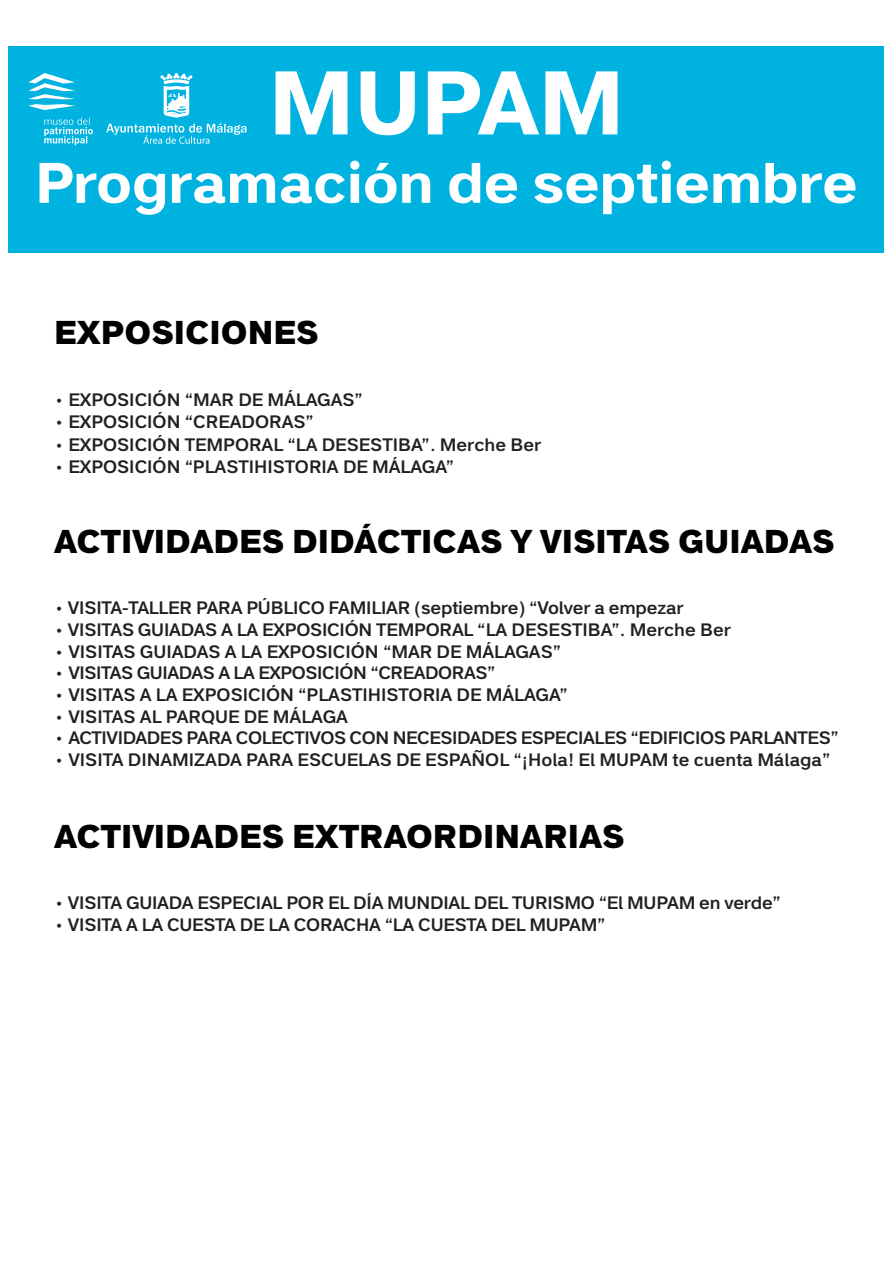
<style>
.page{position:relative;width:893px;height:1263px;background:#fff}
.page>*{position:absolute;margin:0;border:0;box-sizing:border-box;transform-origin:0 0}
.t1{font:700 90px "Studio Sans";color:#fff}
.t2{font:700 57px "Studio Sans";color:#fff}
.t3{font:800 33px "Studio Sans";color:#000001}
.t4{font:500 18px "Studio Sans";letter-spacing:-.01em;color:#231f20}
</style>
<div class="page">
<div style="left:9px;top:47px;width:875px;height:206px;background:#00b2e0"></div>
<svg style="left:28px;top:73px;width:65px;height:72px"></svg>
<svg style="left:106px;top:73px;width:141px;height:71px"></svg>
<h1 class="t1" style="left:269px;top:50px;width:357px">MUPAM</h1>
<h2 class="t2" style="left:35px;top:149px;width:824px">Programación de septiembre</h2>
<h3 class="t3" style="left:54px;top:313px;width:266px">EXPOSICIONES</h3>
<p class="t4" style="left:54px;top:389px;width:310px">• EXPOSICIÓN “MAR DE MÁLAGAS”</p>
<p class="t4" style="left:54px;top:412px;width:261px">• EXPOSICIÓN “CREADORAS”</p>
<p class="t4" style="left:54px;top:434px;width:489px">• EXPOSICIÓN TEMPORAL “LA DESESTIBA”. Merche Ber</p>
<p class="t4" style="left:54px;top:457px;width:402px">• EXPOSICIÓN “PLASTIHISTORIA DE MÁLAGA”</p>
<h3 class="t3" style="left:54px;top:521px;width:782px">ACTIVIDADES DIDÁCTICAS Y VISITAS GUIADAS</h3>
<p class="t4" style="left:54px;top:597px;width:631px">• VISITA-TALLER PARA PÚBLICO FAMILIAR (septiembre) “Volver a empezar</p>
<p class="t4" style="left:54px;top:620px;width:678px">• VISITAS GUIADAS A LA EXPOSICIÓN TEMPORAL “LA DESESTIBA”. Merche Ber</p>
<p class="t4" style="left:54px;top:641px;width:509px">• VISITAS GUIADAS A LA EXPOSICIÓN “MAR DE MÁLAGAS”</p>
<p class="t4" style="left:54px;top:663px;width:443px">• VISITAS GUIADAS A LA EXPOSICIÓN “CREADORAS”</p>
<p class="t4" style="left:54px;top:684px;width:515px">• VISITAS A LA EXPOSICIÓN “PLASTIHISTORIA DE MÁLAGA”</p>
<p class="t4" style="left:54px;top:706px;width:295px">• VISITAS AL PARQUE DE MÁLAGA</p>
<p class="t4" style="left:54px;top:728px;width:786px">• ACTIVIDADES PARA COLECTIVOS CON NECESIDADES ESPECIALES “EDIFICIOS PARLANTES”</p>
<p class="t4" style="left:54px;top:749px;width:778px">• VISITA DINAMIZADA PARA ESCUELAS DE ESPAÑOL “¡Hola! El MUPAM te cuenta Málaga”</p>
<h3 class="t3" style="left:54px;top:817px;width:572px">ACTIVIDADES EXTRAORDINARIAS</h3>
<p class="t4" style="left:54px;top:893px;width:728px">• VISITA GUIADA ESPECIAL POR EL DÍA MUNDIAL DEL TURISMO “El MUPAM en verde”</p>
<p class="t4" style="left:54px;top:914px;width:553px">• VISITA A LA CUESTA DE LA CORACHA “LA CUESTA DEL MUPAM”</p>
</div>
